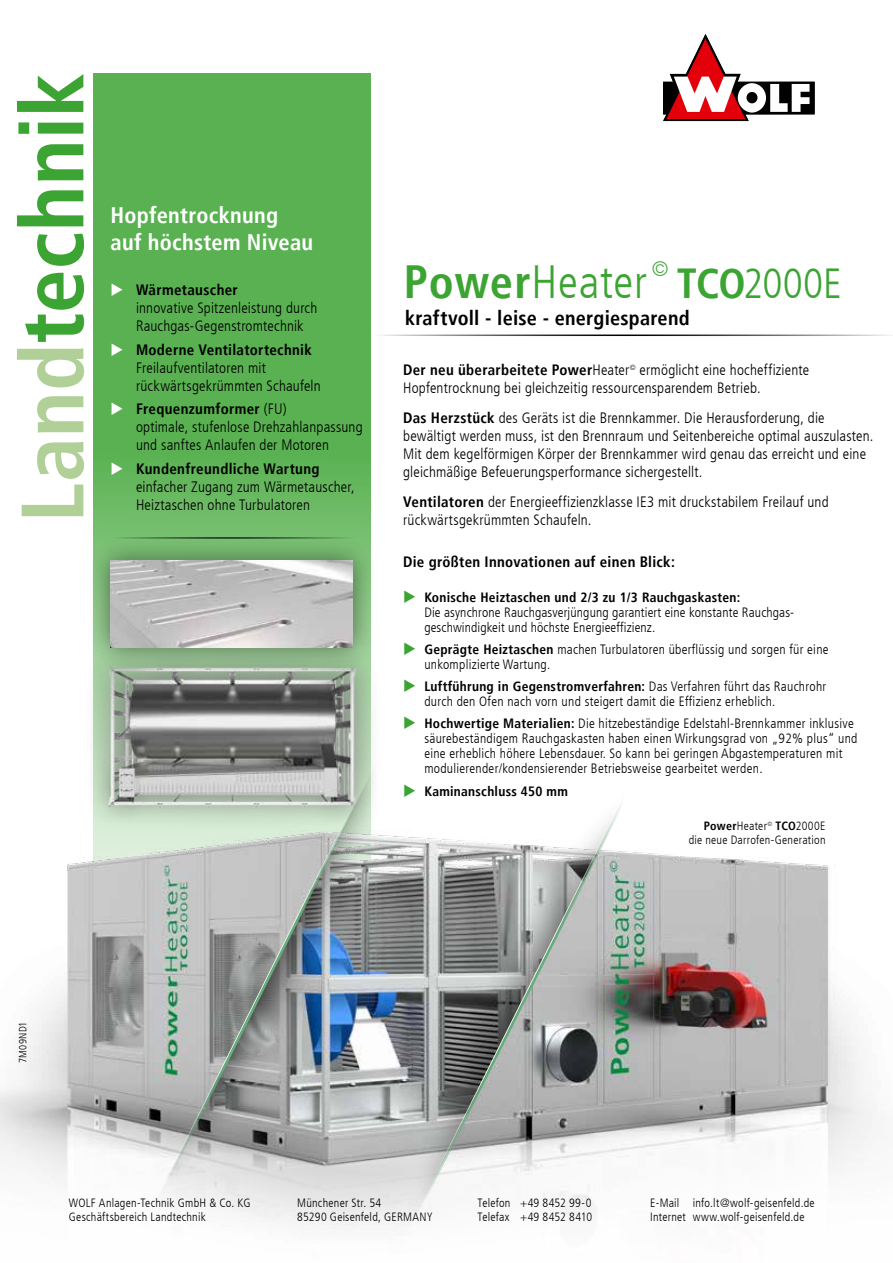
<style>
.page{position:relative;width:893px;height:1263px;background:#fff}
.page>*{position:absolute;margin:0;border:0;box-sizing:border-box;transform-origin:0 0}
.t1{font:700 condensed 88.5px "Frutiger";color:#3ca432}
.t2{font:300 condensed 46.5px "Frutiger";letter-spacing:.015em;color:#3ca432}
.t3{font:300 condensed 42px "Frutiger";color:#3ca432}
.t4{font:700 condensed 22.5px/27px "Frutiger";letter-spacing:.01em;color:#fff}
.t5{font:300 condensed 21px "Frutiger";color:#3ca432}
.t6{font:700 condensed 20.25px "Frutiger";letter-spacing:.01em;color:#000}
.t7{font:300 condensed 15px/18px "Frutiger";letter-spacing:.01em;color:#000}
.t8{font:700 condensed 15px "Frutiger";letter-spacing:.02em;color:#000}
.t9{font:300 condensed 13.5px/15px "Frutiger";letter-spacing:.02em;color:#000}
.t10{font:700 condensed 13.5px "Frutiger";letter-spacing:.02em;color:#000}
.t11{font:300 condensed 12px/13.5px "Frutiger";letter-spacing:.02em;color:#000}
.t12{font:300 condensed 10.5px "Frutiger";letter-spacing:.03em;color:#000}
.s1{color:#b0d098}
.s2{color:#fff}
.s3{font-weight:700}
.s4{color:#3ca432}
</style>
<div class="page">
<svg style="left:94px;top:73px;width:277px;height:464px;background:#5bb253"></svg>
<hr style="left:371px;top:334px;width:522px;height:2px;background:#000">
<img style="left:0;top:835px;width:876px;height:396px">
<div style="left:87px;top:537px;width:290px;height:134px;background:#000;opacity:.5"></div>
<img style="left:111px;top:561px;width:242px;height:77px">
<div style="left:78px;top:638px;width:309px;height:197px;background:#000;opacity:.5"></div>
<img style="left:78px;top:644px;width:309px;height:182px">
<svg style="left:129px;top:722px;width:251px;height:470px"></svg>
<svg style="left:129px;top:735px;width:224px;height:427px;background:#a6a9a6"></svg>
<div style="left:413px;top:784px;width:250px;height:469px;background:#000;opacity:.75"></div>
<svg style="left:442px;top:813px;width:221px;height:426px"></svg>
<img style="left:169px;top:799px;width:190px;height:373px">
<svg style="left:421px;top:800px;width:205px;height:403px"></svg>
<svg style="left:663px;top:34px;width:152px;height:87px"></svg>
<h1 class="t1" style="left:0;top:522px;width:451px;rotate:-90deg"><span class="s1">Land</span>technik</h1>
<h3 class="t4" style="left:111px;top:202px;width:204px">Hopfentrocknung auf höchstem Niveau</h3>
<p class="t7" style="left:136px;top:281px;width:183px;text-indent:-26px"><span class="s2">◆</span> <span class="s3">Wärmetauscher<br></span>innovative Spitzenleistung durch<br>Rauchgas-Gegenstromtechnik</p>
<p class="t7" style="left:136px;top:341px;width:186px;text-indent:-25px"><span class="s2">◆</span> <span class="s3">Moderne Ventilatortechnik<br></span>Freilaufventilatoren mit rückwärtsgekrümmten Schaufeln</p>
<p class="t7" style="left:136px;top:400px;width:228px;text-indent:-26px"><span class="s2">◆</span> <span class="s3">Frequenzumformer</span> (FU)<br>optimale, stufenlose Drehzahlanpassung und sanftes Anlaufen der Motoren</p>
<p class="t7" style="left:136px;top:460px;width:220px;text-indent:-26px"><span class="s2">◆</span> <span class="s3">Kundenfreundliche Wartung </span>einfacher Zugang zum Wärmetauscher,<br>Heiztaschen ohne Turbulatoren</p>
<h2 class="t2" style="left:404px;top:256px;width:245px"><span class="s3">Power</span>Heater</h2>
<h3 class="t5" style="left:652px;top:257px;width:18px">©</h3>
<h3 class="t3" style="left:677px;top:260px;width:166px"><span class="s3">TCO</span>2000E</h3>
<h3 class="t6" style="left:405px;top:306px;width:286px">kraftvoll - leise - energiesparend</h3>
<p class="t7" style="left:403px;top:361px;width:407px"><span class="s3">Der neu überarbeitete Power</span>Heater<sup>©</sup> ermöglicht eine hocheffiziente<br>Hopfentrocknung bei gleichzeitig ressourcensparendem Betrieb.</p>
<p class="t7" style="left:403px;top:409px;width:472px"><span class="s3">Das Herzstück</span> des Geräts ist die Brennkammer. Die Herausforderung, die bewältigt werden muss, ist den Brennraum und Seitenbereiche optimal auszulasten.<br>Mit dem kegelförmigen Körper der Brennkammer wird genau das erreicht und eine gleichmäßige Befeuerungsperformance sichergestellt.</p>
<p class="t7" style="left:403px;top:493px;width:427px"><span class="s3">Ventilatoren</span> der Energieeffizienzklasse IE3 mit druckstabilem Freilauf und rückwärtsgekrümmten Schaufeln.</p>
<p class="t8" style="left:403px;top:553px;width:273px">Die größten Innovationen auf einen Blick:</p>
<p class="t9" style="left:424px;top:590px;width:370px;text-indent:-21px"><span class="s4">◆</span> <span class="s3">Konische Heiztaschen und 2/3 zu 1/3 Rauchgaskasten:<br></span>Die asynchrone Rauchgasverjüngung garantiert eine konstante Rauchgas‑ geschwindigkeit und höchste Energieeffizienz.</p>
<p class="t9" style="left:424px;top:642px;width:406px;text-indent:-21px"><span class="s4">◆</span> <span class="s3">Geprägte Heiztaschen</span> machen Turbulatoren überflüssig und sorgen für eine unkomplizierte Wartung.</p>
<p class="t9" style="left:424px;top:679px;width:403px;text-indent:-21px"><span class="s4">◆</span> <span class="s3">Luftführung in Gegenstromverfahren:</span> Das Verfahren führt das Rauchrohr durch den Ofen nach vorn und steigert damit die Effizienz erheblich.</p>
<p class="t9" style="left:424px;top:716px;width:435px;text-indent:-21px"><span class="s4">◆</span> <span class="s3">Hochwertige Materialien:</span> Die hitzebeständige Edelstahl-Brennkammer inklusive säurebeständigem Rauchgaskasten haben einen Wirkungsgrad von „92% plus“ und eine erheblich höhere Lebensdauer. So kann bei geringen Abgastemperaturen mit modulierender/kondensierender Betriebsweise gearbeitet werden.</p>
<p class="t10" style="left:403px;top:783px;width:166px"><span class="s4">◆</span> Kaminanschluss 450 mm</p>
<p class="t11" style="left:689px;top:818px;width:138px;line-height:14.4px;text-align:right"><span class="s3">Power</span>Heater<sup>©</sup> <span class="s3">TCO</span>2000E die neue Darrofen-Generation</p>
<p class="t12" style="left:17px;top:1063px;width:43px;rotate:-90deg">7M09ND1</p>
<p class="t11" style="left:69px;top:1196px;width:183px">WOLF Anlagen-Technik GmbH &amp; Co. KG<br>Geschäftsbereich Landtechnik</p>
<p class="t11" style="left:297px;top:1196px;width:137px">Münchener Str. 54<br>85290 Geisenfeld, GERMANY</p>
<p class="t11" style="left:478px;top:1196px;width:116px">Telefon +49 8452 99-0<br>Telefax +49 8452 8410</p>
<p class="t11" style="left:650px;top:1196px;width:166px">E-Mail info.lt@wolf-geisenfeld.de<br>Internet www.wolf-geisenfeld.de</p>
</div>
